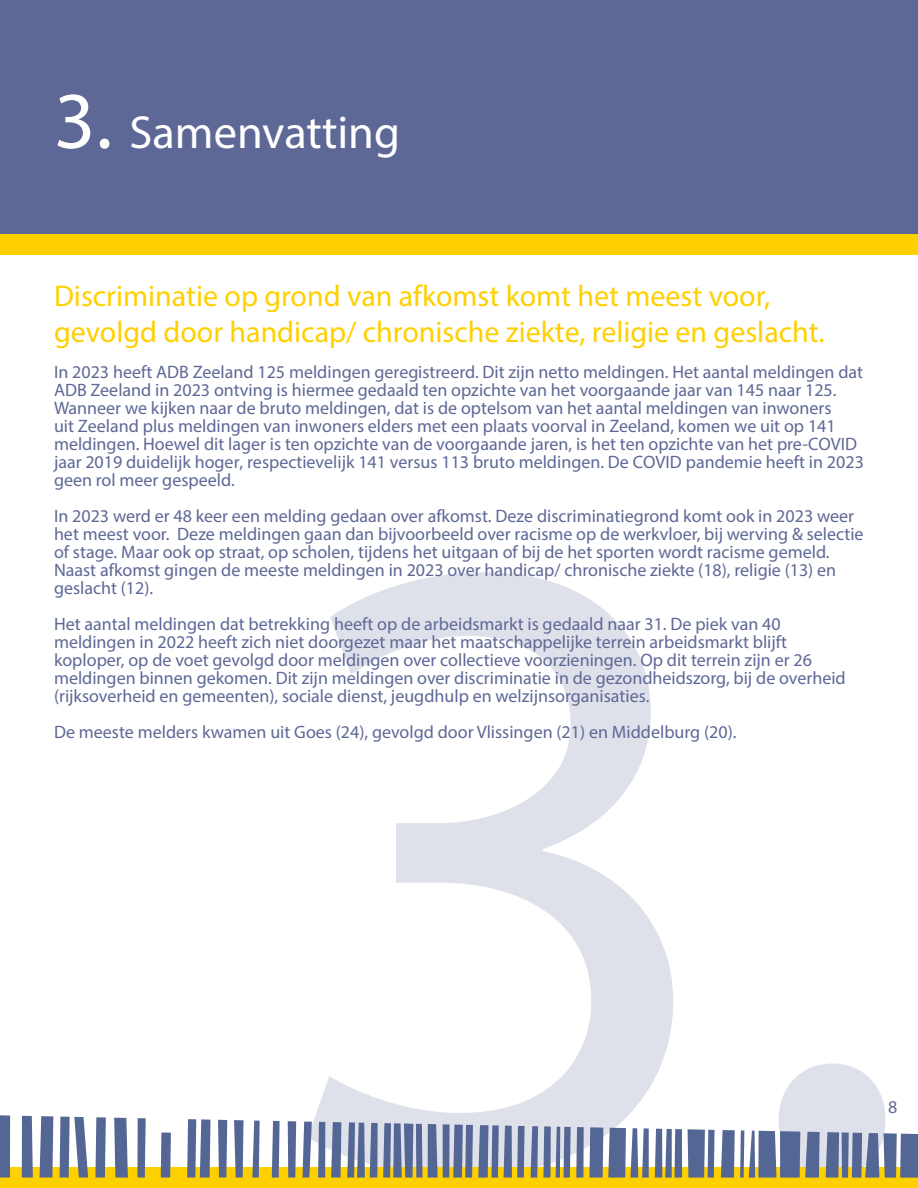
<style>
.page{position:relative;width:918px;height:1188px;background:#fff}
.page>*{position:absolute;margin:0;border:0;box-sizing:border-box;transform-origin:0 0}
.t1{font:900px "Myriad Pro";color:#5e6896}
.t2{font:46.5px "Myriad Pro";color:#fff}
.Alineastijl_1{font:30px/36px "Myriad Pro";color:#ffd000}
.Alineastijl_2{font:18px/18px "Myriad Pro";color:#5e6896}
.Alineastijl_3{font:18px "Myriad Pro";color:#5e6896}
.s1{font-size:81px}
</style>
<div class="page">
<div style="left:0;top:0;width:918px;height:255px;background:#ffd000"></div>
<div style="left:0;top:0;width:918px;height:234px;background:#5e6896"></div>
<div style="left:0;top:1167px;width:918px;height:21px;background:#ffd000"></div>
<div style="left:0;top:1115px;width:10px;height:62px;background:#546694"></div>
<svg style="left:22px;top:1116px;width:11px;height:62px"></svg>
<svg style="left:40px;top:1116px;width:13px;height:62px"></svg>
<svg style="left:60px;top:1117px;width:28px;height:61px"></svg>
<svg style="left:95px;top:1117px;width:11px;height:61px"></svg>
<svg style="left:114px;top:1118px;width:14px;height:60px"></svg>
<svg style="left:137px;top:1118px;width:9px;height:60px"></svg>
<svg style="left:161px;top:1133px;width:10px;height:45px"></svg>
<svg style="left:187px;top:1119px;width:24px;height:59px"></svg>
<svg style="left:218px;top:1120px;width:9px;height:58px"></svg>
<svg style="left:234px;top:1120px;width:10px;height:58px"></svg>
<svg style="left:252px;top:1121px;width:8px;height:57px"></svg>
<svg style="left:272px;top:1121px;width:8px;height:57px"></svg>
<svg style="left:288px;top:1121px;width:8px;height:57px"></svg>
<svg style="left:303px;top:1122px;width:9px;height:56px"></svg>
<svg style="left:318px;top:1122px;width:7px;height:56px"></svg>
<svg style="left:331px;top:1122px;width:10px;height:56px"></svg>
<svg style="left:347px;top:1122px;width:75px;height:56px"></svg>
<svg style="left:428px;top:1124px;width:10px;height:54px"></svg>
<div style="left:443px;top:1124px;width:7px;height:54px;background:#546694"></div>
<svg style="left:453px;top:1125px;width:72px;height:53px"></svg>
<svg style="left:531px;top:1126px;width:118px;height:52px"></svg>
<svg style="left:655px;top:1129px;width:27px;height:49px"></svg>
<svg style="left:688px;top:1129px;width:27px;height:49px"></svg>
<svg style="left:721px;top:1130px;width:99px;height:48px"></svg>
<svg style="left:826px;top:1132px;width:92px;height:46px"></svg>
<p class="t2" style="left:54px;top:104px;width:348px"><span class="s1">3.</span> Samenvatting</p>
<p class="Alineastijl_1" style="left:54px;top:277px;width:772px">Discriminatie op grond van afkomst komt het meest voor, gevolgd door handicap/ chronische ziekte, religie en geslacht.</p>
<p class="Alineastijl_2" style="left:54px;top:363px;width:811px">In 2023 heeft ADB Zeeland 125 meldingen geregistreerd. Dit zijn netto meldingen. Het aantal meldingen dat ADB Zeeland in 2023 ontving is hiermee gedaald ten opzichte van het voorgaande jaar van 145 naar 125.<br>Wanneer we kijken naar de bruto meldingen, dat is de optelsom van het aantal meldingen van inwoners<br>uit Zeeland plus meldingen van inwoners elders met een plaats voorval in Zeeland, komen we uit op 141 meldingen. Hoewel dit lager is ten opzichte van de voorgaande jaren, is het ten opzichte van het pre-COVID jaar 2019 duidelijk hoger, respectievelijk 141 versus 113 bruto meldingen. De COVID pandemie heeft in 2023 geen rol meer gespeeld.</p>
<p class="Alineastijl_2" style="left:54px;top:507px;width:811px">In 2023 werd er 48 keer een melding gedaan over afkomst. Deze discriminatiegrond komt ook in 2023 weer het meest voor. Deze meldingen gaan dan bijvoorbeeld over racisme op de werkvloer, bij werving &amp; selectie of stage. Maar ook op straat, op scholen, tijdens het uitgaan of bij de het sporten wordt racisme gemeld.<br>Naast afkomst gingen de meeste meldingen in 2023 over handicap/ chronische ziekte (18), religie (13) en geslacht (12).</p>
<p class="Alineastijl_2" style="left:54px;top:615px;width:793px">Het aantal meldingen dat betrekking heeft op de arbeidsmarkt is gedaald naar 31. De piek van 40 meldingen in 2022 heeft zich niet doorgezet maar het maatschappelijke terrein arbeidsmarkt blijft koploper, op de voet gevolgd door meldingen over collectieve voorzieningen. Op dit terrein zijn er 26 meldingen binnen gekomen. Dit zijn meldingen over discriminatie in de gezondheidszorg, bij de overheid (rijksoverheid en gemeenten), sociale dienst, jeugdhulp en welzijnsorganisaties.</p>
<p class="Alineastijl_2" style="left:54px;top:723px;width:684px">De meeste melders kwamen uit Goes (24), gevolgd door Vlissingen (21) en Middelburg (20).</p>
<h1 class="t1" style="left:270px;top:310px;width:650px">3.</h1>
<p class="Alineastijl_3" style="left:888px;top:1096px;width:11px">8</p>
</div>
